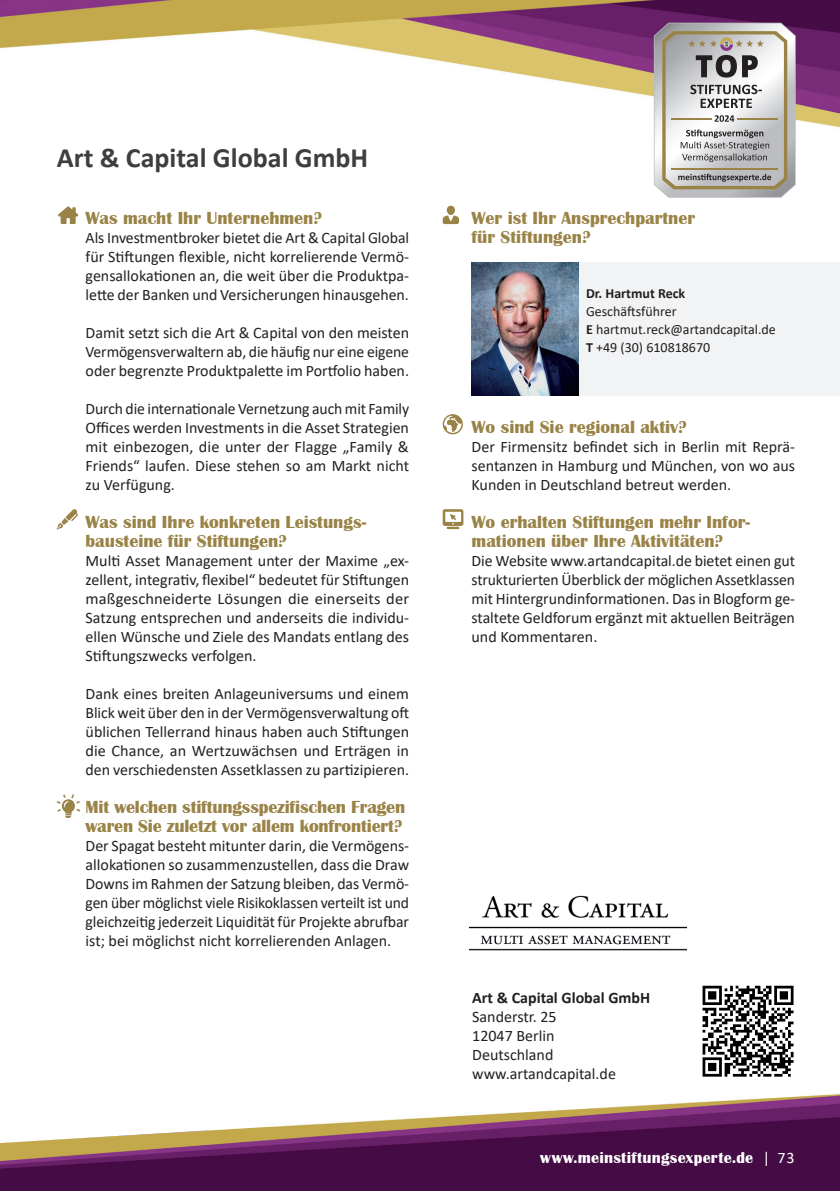
<style>
.page{position:relative;width:840px;height:1191px;background:#fff}
.page>*{position:absolute;margin:0;border:0;box-sizing:border-box;transform-origin:0 0}
.t1{font:700 28px "Calibri";color:#3e3e3f}
.t2{font:700 18px/19px "Britannic";color:#9a8347}
.t3{font:16px/19px "Calibri";color:#231f20;text-align:justify}
.t4{font:700 16px "Britannic";letter-spacing:.015em;color:#fff}
.t5{font:700 16px "Calibri";color:#231f20}
.t6{font:14px/18px "Calibri";color:#231f20}
.t7{font:700 14px "Calibri";color:#231f20}
.s1{font-weight:700}
.s2{font-family:"Calibri";font-weight:400}
</style>
<div class="page">
<img style="left:0;top:0;width:839px;height:127px">
<img style="left:0;top:1094px;width:839px;height:97px">
<svg style="left:0;top:1094px;width:276px;height:49px"></svg>
<img style="left:469px;top:895px;width:217px;height:56px">
<div style="left:471px;top:262px;width:368px;height:133px;background:#f2f3f4"></div>
<img style="left:471px;top:262px;width:107px;height:133px">
<svg style="left:702px;top:985px;width:92px;height:92px"></svg>
<svg style="left:702px;top:985px;width:91px;height:91px"></svg>
<svg style="left:442px;top:215px;width:17px;height:9px"></svg>
<div style="left:446px;top:206px;width:9px;height:9px;background:#9a8347;border-radius:4px"></div>
<svg style="left:442px;top:414px;width:20px;height:20px"></svg>
<svg style="left:442px;top:509px;width:21px;height:20px"></svg>
<svg style="left:57px;top:794px;width:23px;height:24px"></svg>
<svg style="left:57px;top:509px;width:21px;height:20px"></svg>
<svg style="left:58px;top:206px;width:20px;height:18px"></svg>
<svg style="left:652px;top:21px;width:144px;height:177px"></svg>
<h1 class="t1" style="left:57px;top:138px;width:313px">Art &amp; Capital Global GmbH</h1>
<p class="t2" style="left:86px;top:209px;width:238px">Was macht Ihr Unternehmen?</p>
<p class="t3" style="left:86px;top:228px;width:325px">Als Investmentbroker bietet die Art &amp; Capital Global für Stiftungen flexible, nicht korrelierende Vermö&shy;gensallokationen an, die weit über die Produktpa&shy;lette der Banken und Versicherungen hinausgehen.</p>
<p class="t3" style="left:86px;top:323px;width:325px">Damit setzt sich die Art &amp; Capital von den meisten Vermögensverwaltern ab, die häufig nur eine eigene oder begrenzte Produktpalette im Portfolio haben.</p>
<p class="t3" style="left:86px;top:399px;width:325px">Durch die internationale Vernetzung auch mit Family Offices werden Investments in die Asset Strategien mit einbezogen, die unter der Flagge „Family &amp; Friends“ laufen. Diese stehen so am Markt nicht zu Verfügung.</p>
<p class="t2" style="left:86px;top:513px;width:282px">Was sind Ihre konkreten Leistungs&shy;bausteine für Stiftungen?</p>
<p class="t3" style="left:86px;top:551px;width:325px">Multi Asset Management unter der Maxime „ex&shy;zellent, integrativ, flexibel“ bedeutet für Stiftungen maßgeschneiderte Lösungen die einerseits der Satzung entsprechen und anderseits die individu&shy;ellen Wünsche und Ziele des Mandats entlang des Stiftungszwecks verfolgen.</p>
<p class="t3" style="left:86px;top:684px;width:325px">Dank eines breiten Anlageuniversums und einem Blick weit über den in der Vermögensverwaltung oft üblichen Tellerrand hinaus haben auch Stiftungen die Chance, an Wertzuwächsen und Erträgen in den verschiedensten Assetklassen zu partizipieren.</p>
<p class="t2" style="left:86px;top:798px;width:321px">Mit welchen stiftungsspezifischen Fragen waren Sie zuletzt vor allem konfrontiert?</p>
<p class="t3" style="left:86px;top:836px;width:325px">Der Spagat besteht mitunter darin, die Vermögens&shy;allokationen so zusammenzustellen, dass die Draw Downs im Rahmen der Satzung bleiben, das Vermö&shy;gen über möglichst viele Risikoklassen verteilt ist und gleichzeitig jederzeit Liquidität für Projekte abrufbar ist; bei möglichst nicht korrelierenden Anlagen.</p>
<p class="t2" style="left:471px;top:209px;width:225px">Wer ist Ihr Ansprechpartner für Stiftungen?</p>
<p class="t7" style="left:585px;top:284px;width:101px">Dr. Hartmut Reck</p>
<p class="t6" style="left:585px;top:302px;width:191px">Geschäftsführer<br><span class="s1">E</span> hartmut.reck@artandcapital.de<br><span class="s1">T</span> +49 (30) 610818670</p>
<p class="t2" style="left:471px;top:418px;width:216px">Wo sind Sie regional aktiv?</p>
<p class="t3" style="left:471px;top:437px;width:325px">Der Firmensitz befindet sich in Berlin mit Reprä&shy;sentanzen in Hamburg und München, von wo aus Kunden in Deutschland betreut werden.</p>
<p class="t2" style="left:471px;top:513px;width:280px">Wo erhalten Stiftungen mehr Infor&shy;mationen über Ihre Aktivitäten?</p>
<p class="t3" style="left:471px;top:551px;width:325px">Die Website www.artandcapital.de bietet einen gut strukturierten Überblick der möglichen Assetklassen mit Hintergrundinformationen. Das in Blogform ge&shy;staltete Geldforum ergänzt mit aktuellen Beiträgen und Kommentaren.</p>
<p class="t5" style="left:472px;top:986px;width:179px">Art &amp; Capital Global GmbH</p>
<p class="t3" style="left:472px;top:1007px;width:145px;text-align:left">Sanderstr. 25<br>12047 Berlin<br>Deutschland www.artandcapital.de</p>
<p class="t4" style="left:540px;top:1149px;width:255px">www.meinstiftungsexperte.de <span class="s2">| 73</span></p>
</div>
